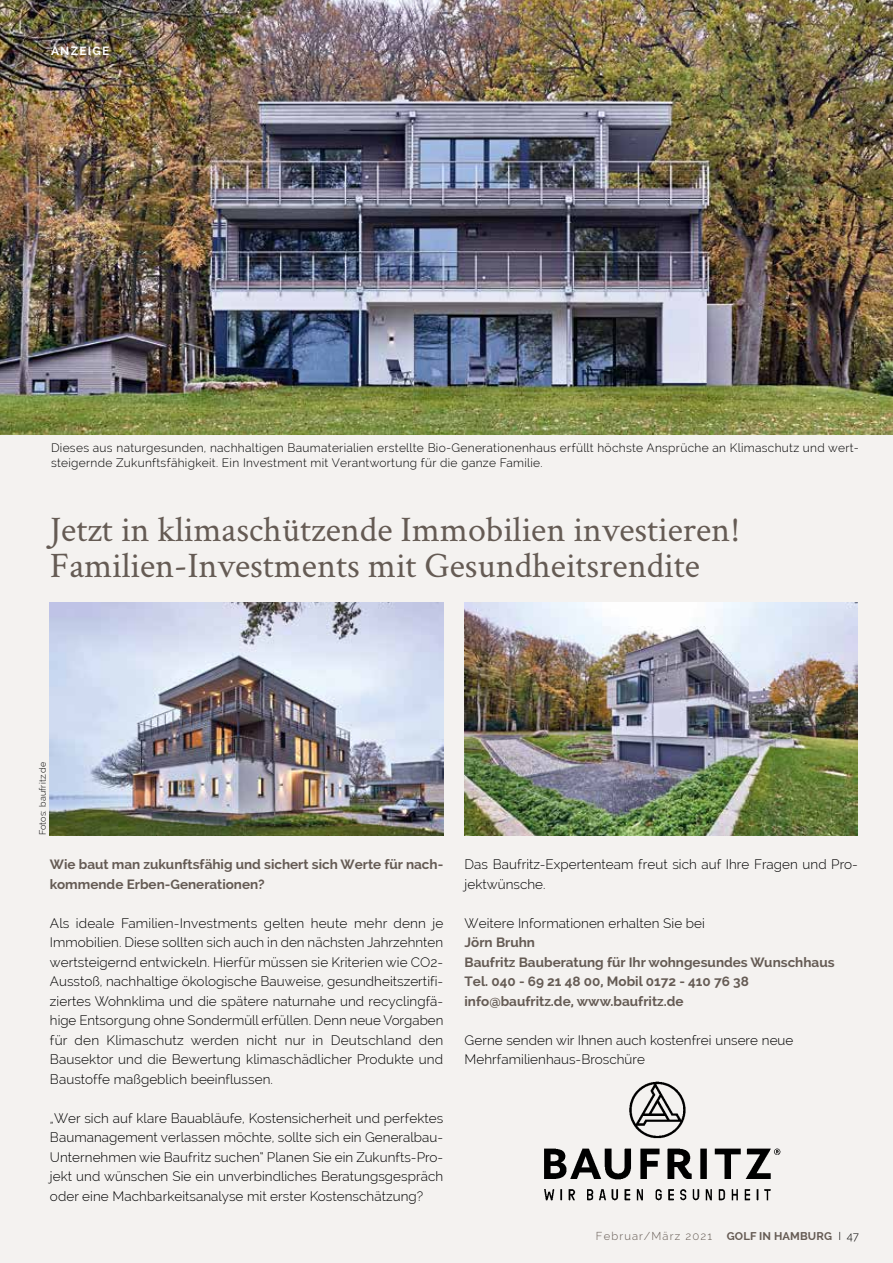
<style>
.page{position:relative;width:893px;height:1263px;background:#f4f2f0}
.page>*{position:absolute;margin:0;border:0;box-sizing:border-box;transform-origin:0 0}
.t1{font:36px/36px "Crimson";color:#655b54}
.t2{font:300 13.5px/19.5px "Raleway";letter-spacing:.005em;color:#000;text-align:justify}
.t3{font:700 13.5px/19.5px "Raleway";color:#655b54}
.t4{font:300 12px/15px "Raleway";letter-spacing:.025em;color:#000}
.t5{font:700 12px "Raleway";letter-spacing:.1em;color:#fff}
.t6{font:300 11.25px "Raleway";letter-spacing:.1em;color:#655b54}
.t7{font:700 11.25px "Raleway";letter-spacing:.01em;color:#655b54}
.t8{font:300 9px "Raleway";letter-spacing:.025em;color:#000}
.s1{font-weight:300;color:#000}
</style>
<div class="page">
<img style="left:0;top:0;width:893px;height:435px">
<img style="left:544px;top:1081px;width:237px;height:120px">
<img style="left:50px;top:602px;width:393px;height:233px">
<img style="left:465px;top:602px;width:393px;height:233px">
<p class="t5" style="left:51px;top:44px;width:60px">ANZEIGE</p>
<p class="t4" style="left:51px;top:440px;width:809px">Dieses aus naturgesunden, nachhaltigen Baumaterialien erstellte Bio-Generationenhaus erfüllt höchste Ansprüche an Klimaschutz und wert&shy;steigernde Zukunftsfähigkeit. Ein Investment mit Verantwortung für die ganze Familie.</p>
<h1 class="t1" style="left:50px;top:510px;width:692px">Jetzt in klimaschützende Immobilien investieren!<br>Familien-Investments mit Gesundheitsrendite</h1>
<p class="t8" style="left:37px;top:835px;width:75px;rotate:-90deg">Fotos: baufritz.de</p>
<p class="t3" style="left:50px;top:855px;width:395px">Wie baut man zukunftsfähig und sichert sich Werte für nach&shy;kommende Erben-Generationen?</p>
<p class="t2" style="left:50px;top:913px;width:395px">Als ideale Familien-Investments gelten heute mehr denn je Immobilien. Diese sollten sich auch in den nächsten Jahrzehnten wertsteigernd entwickeln. Hierfür müssen sie Kriterien wie CO2- Ausstoß, nachhaltige ökologische Bauweise, gesundheitszertifi&shy;ziertes Wohnklima und die spätere naturnahe und recyclingfä&shy;hige Entsorgung ohne Sondermüll erfüllen. Denn neue Vorgaben für den Klimaschutz werden nicht nur in Deutschland den Bausektor und die Bewertung klimaschädlicher Produkte und Baustoffe maßgeblich beeinflussen.</p>
<p class="t2" style="left:50px;top:1108px;width:395px">„Wer sich auf klare Bauabläufe, Kostensicherheit und perfektes Baumanagement verlassen möchte, sollte sich ein Generalbau-Unternehmen wie Baufritz suchen“ Planen Sie ein Zukunfts-Pro&shy;jekt und wünschen Sie ein unverbindliches Beratungsgespräch oder eine Machbarkeitsanalyse mit erster Kostenschätzung?</p>
<p class="t2" style="left:465px;top:855px;width:395px">Das Baufritz-Expertenteam freut sich auf Ihre Fragen und Pro&shy;jektwünsche.</p>
<p class="t2" style="left:465px;top:913px;width:242px">Weitere Informationen erhalten Sie bei</p>
<p class="t3" style="left:465px;top:933px;width:371px">Jörn Bruhn<br>Baufritz Bauberatung für Ihr wohngesundes Wunschhaus Tel. 040 - 69 21 48 00, Mobil 0172 - 410 76 38 info@baufritz.de, www.baufritz.de</p>
<p class="t2" style="left:465px;top:1030px;width:330px">Gerne senden wir Ihnen auch kostenfrei unsere neue<br>Mehrfamilienhaus-Broschüre</p>
<p class="t6" style="left:596px;top:1229px;width:118px">Februar/März 2021</p>
<p class="t7" style="left:727px;top:1229px;width:134px">GOLF IN HAMBURG <span class="s1">I 47</span></p>
</div>
